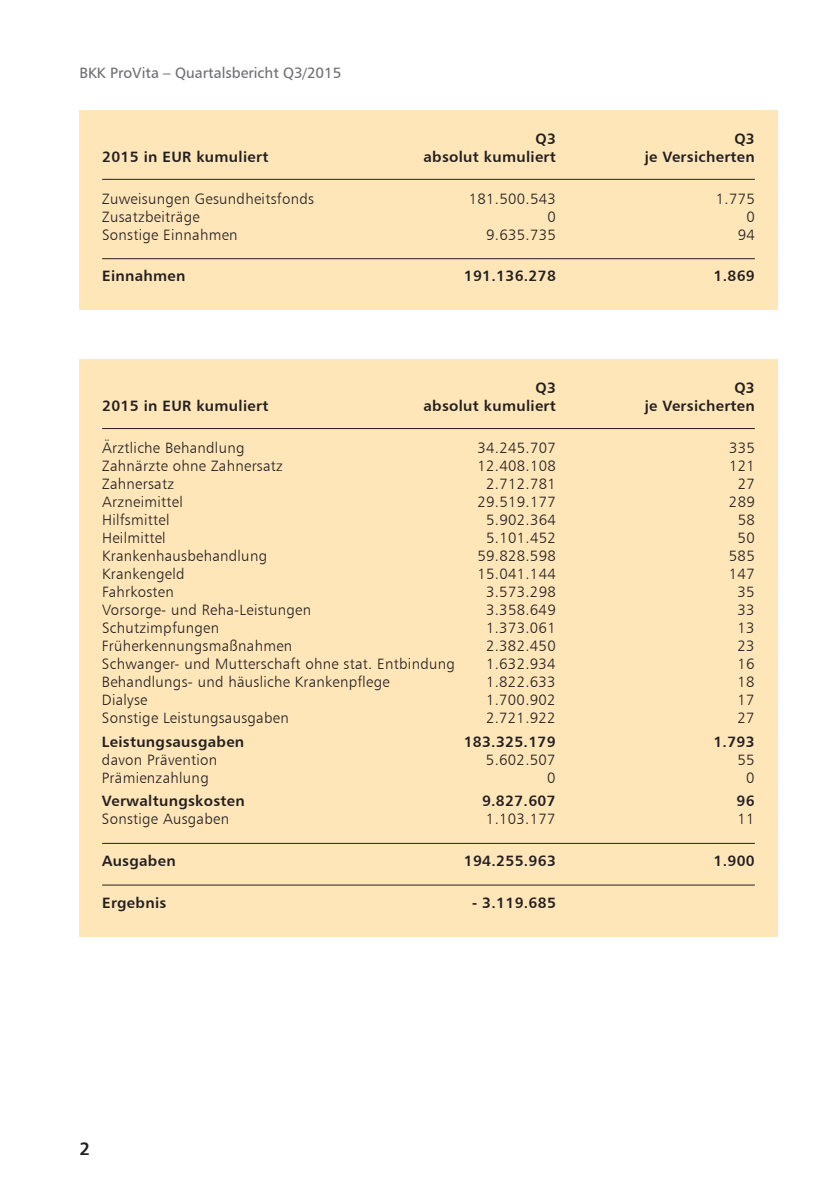
<style>
.page{position:relative;width:840px;height:1191px;background:#fff}
.page>*{position:absolute;margin:0;border:0;box-sizing:border-box;transform-origin:0 0}
.t1{font:18px "Humanist 777 BT Bold B";color:#231f20}
.t2{font:15px "Humanist 777 BT Light B";letter-spacing:.02em;color:#231f20}
.t3{font:15px "Humanist 777 BT Bold B";letter-spacing:.02em;color:#231f20}
.t4{font:15px "Humanist 777 BT Roman B";color:#6c6d70}
</style>
<div class="page">
<div style="left:79px;top:110px;width:698px;height:200px;background:#fee6b9"></div>
<hr style="left:102px;top:179px;width:652px;height:1px;background:#231f20">
<hr style="left:102px;top:258px;width:652px;height:1px;background:#231f20">
<div style="left:79px;top:359px;width:698px;height:577px;background:#fee6b9"></div>
<hr style="left:102px;top:428px;width:652px;height:1px;background:#231f20">
<hr style="left:102px;top:843px;width:652px;height:1px;background:#231f20">
<hr style="left:102px;top:884px;width:652px;height:1px;background:#231f20">
<p class="t4" style="left:79px;top:63px;width:263px">BKK ProVita – Quartalsbericht Q3/2015</p>
<p class="t3" style="left:535px;top:129px;width:22px">Q3</p>
<p class="t3" style="left:734px;top:129px;width:22px">Q3</p>
<p class="t3" style="left:102px;top:147px;width:168px">2015 in EUR kumuliert</p>
<p class="t3" style="left:423px;top:147px;width:134px">absolut kumuliert</p>
<p class="t3" style="left:644px;top:147px;width:112px">je Versicherten</p>
<p class="t2" style="left:102px;top:189px;width:213px">Zuweisungen Gesundheitsfonds</p>
<p class="t2" style="left:468px;top:189px;width:89px">181.500.543</p>
<p class="t2" style="left:715px;top:189px;width:40px">1.775</p>
<p class="t2" style="left:102px;top:207px;width:99px">Zusatzbeiträge</p>
<p class="t2" style="left:547px;top:207px;width:10px">0</p>
<p class="t2" style="left:746px;top:207px;width:10px">0</p>
<p class="t2" style="left:102px;top:225px;width:137px">Sonstige Einnahmen</p>
<p class="t2" style="left:486px;top:225px;width:71px">9.635.735</p>
<p class="t2" style="left:737px;top:225px;width:19px">94</p>
<p class="t3" style="left:102px;top:266px;width:85px">Einnahmen</p>
<p class="t3" style="left:463px;top:266px;width:93px">191.136.278</p>
<p class="t3" style="left:713px;top:266px;width:43px">1.869</p>
<p class="t3" style="left:535px;top:379px;width:22px">Q3</p>
<p class="t3" style="left:734px;top:379px;width:22px">Q3</p>
<p class="t3" style="left:102px;top:397px;width:168px">2015 in EUR kumuliert</p>
<p class="t3" style="left:423px;top:397px;width:134px">absolut kumuliert</p>
<p class="t3" style="left:644px;top:397px;width:112px">je Versicherten</p>
<p class="t2" style="left:102px;top:438px;width:144px">Ärztliche Behandlung</p>
<p class="t2" style="left:477px;top:438px;width:80px">34.245.707</p>
<p class="t2" style="left:728px;top:438px;width:27px">335</p>
<p class="t2" style="left:102px;top:456px;width:182px">Zahnärzte ohne Zahnersatz</p>
<p class="t2" style="left:477px;top:456px;width:80px">12.408.108</p>
<p class="t2" style="left:728px;top:456px;width:27px">121</p>
<p class="t2" style="left:102px;top:474px;width:74px">Zahnersatz</p>
<p class="t2" style="left:486px;top:474px;width:71px">2.712.781</p>
<p class="t2" style="left:737px;top:474px;width:19px">27</p>
<p class="t2" style="left:102px;top:492px;width:82px">Arzneimittel</p>
<p class="t2" style="left:477px;top:492px;width:80px">29.519.177</p>
<p class="t2" style="left:728px;top:492px;width:27px">289</p>
<p class="t2" style="left:102px;top:510px;width:69px">Hilfsmittel</p>
<p class="t2" style="left:486px;top:510px;width:71px">5.902.364</p>
<p class="t2" style="left:737px;top:510px;width:19px">58</p>
<p class="t2" style="left:102px;top:528px;width:65px">Heilmittel</p>
<p class="t2" style="left:486px;top:528px;width:71px">5.101.452</p>
<p class="t2" style="left:737px;top:528px;width:19px">50</p>
<p class="t2" style="left:102px;top:546px;width:166px">Krankenhausbehandlung</p>
<p class="t2" style="left:477px;top:546px;width:80px">59.828.598</p>
<p class="t2" style="left:728px;top:546px;width:27px">585</p>
<p class="t2" style="left:102px;top:564px;width:84px">Krankengeld</p>
<p class="t2" style="left:477px;top:564px;width:80px">15.041.144</p>
<p class="t2" style="left:728px;top:564px;width:27px">147</p>
<p class="t2" style="left:102px;top:582px;width:73px">Fahrkosten</p>
<p class="t2" style="left:486px;top:582px;width:71px">3.573.298</p>
<p class="t2" style="left:737px;top:582px;width:19px">35</p>
<p class="t2" style="left:102px;top:600px;width:211px">Vorsorge- und Reha-Leistungen</p>
<p class="t2" style="left:486px;top:600px;width:71px">3.358.649</p>
<p class="t2" style="left:737px;top:600px;width:19px">33</p>
<p class="t2" style="left:102px;top:618px;width:119px">Schutzimpfungen</p>
<p class="t2" style="left:486px;top:618px;width:71px">1.373.061</p>
<p class="t2" style="left:737px;top:618px;width:19px">13</p>
<p class="t2" style="left:102px;top:636px;width:192px">Früherkennungsmaßnahmen</p>
<p class="t2" style="left:486px;top:636px;width:71px">2.382.450</p>
<p class="t2" style="left:737px;top:636px;width:19px">23</p>
<p class="t2" style="left:102px;top:654px;width:354px">Schwanger- und Mutterschaft ohne stat. Entbindung</p>
<p class="t2" style="left:486px;top:654px;width:71px">1.632.934</p>
<p class="t2" style="left:737px;top:654px;width:19px">16</p>
<p class="t2" style="left:102px;top:672px;width:289px">Behandlungs- und häusliche Krankenpflege</p>
<p class="t2" style="left:485px;top:672px;width:71px">1.822.633</p>
<p class="t2" style="left:737px;top:672px;width:19px">18</p>
<p class="t2" style="left:102px;top:690px;width:47px">Dialyse</p>
<p class="t2" style="left:485px;top:690px;width:71px">1.700.902</p>
<p class="t2" style="left:737px;top:690px;width:19px">17</p>
<p class="t2" style="left:102px;top:708px;width:188px">Sonstige Leistungsausgaben</p>
<p class="t2" style="left:485px;top:708px;width:71px">2.721.922</p>
<p class="t2" style="left:737px;top:708px;width:19px">27</p>
<p class="t3" style="left:102px;top:732px;width:144px">Leistungsausgaben</p>
<p class="t3" style="left:463px;top:732px;width:93px">183.325.179</p>
<p class="t3" style="left:713px;top:732px;width:43px">1.793</p>
<p class="t2" style="left:102px;top:750px;width:117px">davon Prävention</p>
<p class="t2" style="left:485px;top:750px;width:71px">5.602.507</p>
<p class="t2" style="left:737px;top:750px;width:19px">55</p>
<p class="t2" style="left:102px;top:768px;width:108px">Prämienzahlung</p>
<p class="t2" style="left:547px;top:768px;width:10px">0</p>
<p class="t2" style="left:745px;top:768px;width:10px">0</p>
<p class="t3" style="left:102px;top:791px;width:144px">Verwaltungskosten</p>
<p class="t3" style="left:482px;top:791px;width:75px">9.827.607</p>
<p class="t3" style="left:736px;top:791px;width:20px">96</p>
<p class="t2" style="left:102px;top:809px;width:129px">Sonstige Ausgaben</p>
<p class="t2" style="left:485px;top:809px;width:71px">1.103.177</p>
<p class="t2" style="left:737px;top:809px;width:19px">11</p>
<p class="t3" style="left:102px;top:851px;width:75px">Ausgaben</p>
<p class="t3" style="left:463px;top:851px;width:93px">194.255.963</p>
<p class="t3" style="left:713px;top:851px;width:43px">1.900</p>
<p class="t3" style="left:102px;top:893px;width:66px">Ergebnis</p>
<p class="t3" style="left:472px;top:893px;width:85px">- 3.119.685</p>
<p class="t1" style="left:79px;top:1137px;width:12px">2</p>
</div>
